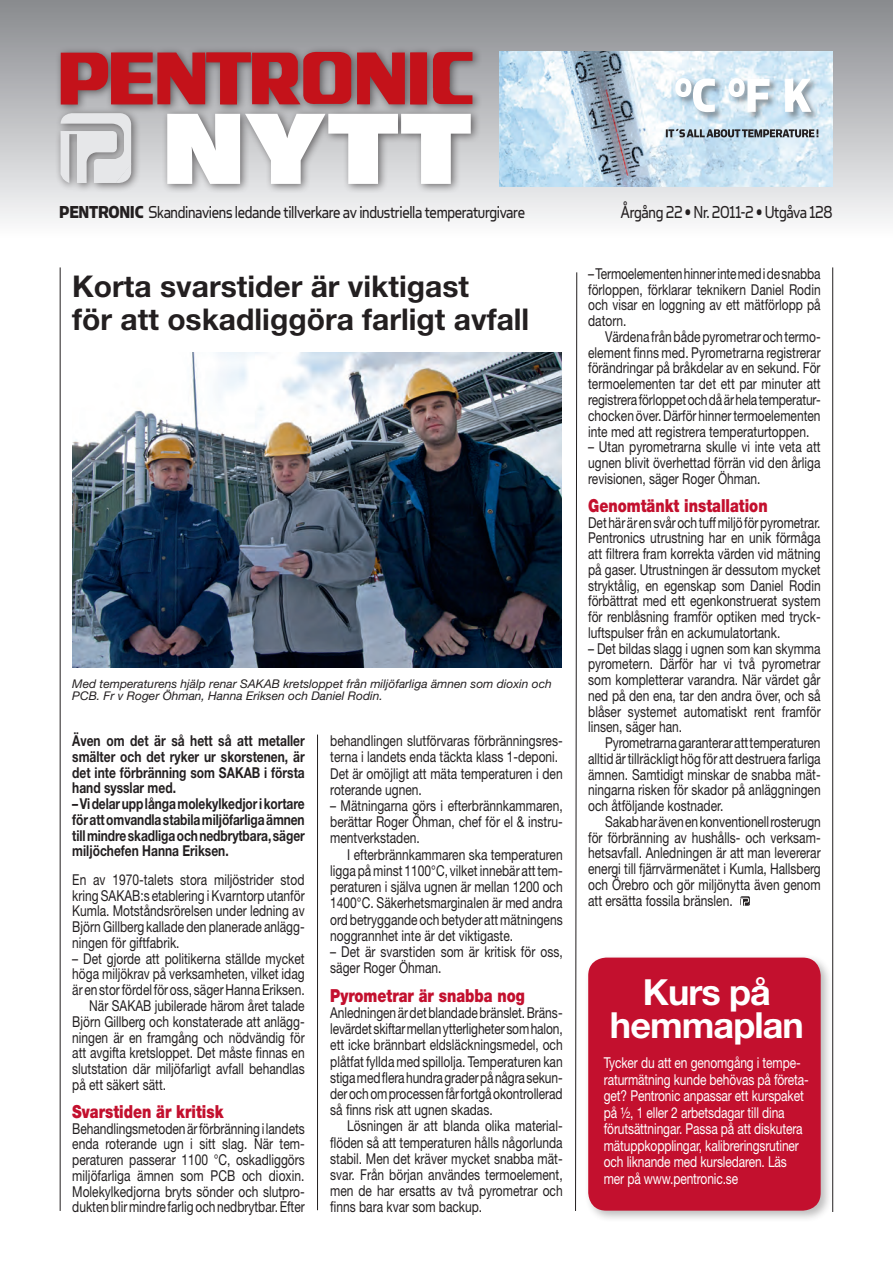
<style>
.page{position:relative;width:893px;height:1263px;background:#fff}
.page>*{position:absolute;margin:0;border:0;box-sizing:border-box;transform-origin:0 0}
.Rubrik{font:700 36px "Helvetica Neue";letter-spacing:-.025em;color:#fff}
.Rubrik-2{font:700 30px "Helvetica Neue";color:#231f20}
.brödtext{font:19.5px "Simian Text Orangutan";letter-spacing:-.02em;color:#231f20;scale:.8 1}
.Mellanrubrik{font:900 18px "Helvetica Neue";color:#c3102e;scale:.8 1}
.brödtext-2{font:15px/15.8px "Helvetica Neue";color:#231f20;text-align:justify;scale:.8 1}
.Brödtext_indrag{font:15px/15.8px "Helvetica Neue";color:#231f20;text-align:justify;scale:.8 1}
.ingress{font:700 15px/15.8px "Helvetica Neue";color:#231f20;text-align:justify;scale:.8 1}
.Rubrik-3{font:15px/16.5px "Helvetica Neue";letter-spacing:-.01em;color:#fff;scale:.8 1}
.bildtext{font:italic 12px/12px "Helvetica Neue";color:#231f20}
.s1{font-family:"Simian Text Chimpanzee"}
</style>
<div class="page">
<div style="left:0;top:0;width:893px;height:238px;background:linear-gradient(to bottom,#888a8e,#fbfcfd)"></div>
<div style="left:54px;top:46px;width:429px;height:148px;background:#231f20;opacity:.6"></div>
<svg style="left:167px;top:114px;width:304px;height:70px"></svg>
<svg style="left:61px;top:113px;width:70px;height:70px;background:#d1d2d4"></svg>
<svg style="left:357px;top:53px;width:48px;height:51px;background:#ba2a31"></svg>
<div style="left:410px;top:53px;width:17px;height:51px;background:#c4121a;border:1px solid #c4121a"></div>
<svg style="left:61px;top:52px;width:290px;height:53px;background:#b43c42"></svg>
<svg style="left:433px;top:52px;width:39px;height:52px;background:#b4474e"></svg>
<img style="left:499px;top:52px;width:333px;height:134px">
<div style="left:675px;top:78px;width:145px;height:43px;background:#231f20;opacity:.4"></div>
<svg style="left:675px;top:78px;width:136px;height:34px"></svg>
<svg style="left:666px;top:129px;width:152px;height:8px"></svg>
<hr style="left:60px;top:267px;width:1px;height:944px;background:#231f20">
<hr style="left:832px;top:267px;width:1px;height:945px;background:#231f20">
<svg style="left:575px;top:272px;width:2px;height:939px"></svg>
<img style="left:72px;top:353px;width:490px;height:315px">
<hr style="left:317px;top:734px;width:1px;height:476px;background:#231f20">
<svg style="left:740px;top:896px;width:10px;height:10px"></svg>
<div style="left:584px;top:953px;width:249px;height:270px;background:#231f20;opacity:.3"></div>
<div style="left:588px;top:957px;width:233px;height:253px;background:#c3102e;border-radius:18px"></div>
<p class="brödtext" style="left:59px;top:201px;width:584px"><span class="s1">PENTRONIC</span> Skandinaviens ledande tillverkare av industriella temperaturgivare</p>
<p class="Rubrik-2" style="left:72px;top:268px;width:398px">Korta svarstider är viktigast</p>
<p class="Rubrik-2" style="left:72px;top:301px;width:459px">för att oskadliggöra farligt avfall</p>
<p class="bildtext" style="left:72px;top:678px;width:481px">Med temperaturens hjälp renar SAKAB kretsloppet från miljöfarliga ämnen som dioxin och<br>PCB. Fr v Roger Öhman, Hanna Eriksen och Daniel Rodin.</p>
<p class="ingress" style="left:72px;top:732px;width:292px">Även om det är så hett så att metaller smälter och det ryker ur skorstenen, är det inte förbränning som SAKAB i första hand sysslar med.</p>
<p class="ingress" style="left:72px;top:795px;width:292px">– Vi delar upp långa molekylkedjor i kortare för att omvandla stabila miljöfarliga ämnen till mindre skadliga och nedbrytbara, säger miljöchefen Hanna Eriksen.</p>
<p class="brödtext-2" style="left:72px;top:871px;width:292px">En av 1970-talets stora miljöstrider stod kring SAKAB:s etablering i Kvarntorp utanför Kumla. Motståndsrörelsen under ledning av Björn Gillberg kallade den planerade anlägg&shy;ningen för giftfabrik.</p>
<p class="brödtext-2" style="left:72px;top:950px;width:292px">– Det gjorde att politikerna ställde mycket höga miljökrav på verksamheten, vilket idag är en stor fördel för oss, säger Hanna Eriksen.</p>
<p class="Brödtext_indrag" style="left:72px;top:997px;width:292px;text-indent:17px">När SAKAB jubilerade härom året talade Björn Gillberg och konstaterade att anlägg&shy;ningen är en framgång och nödvändig för att avgifta kretsloppet. Det måste finnas en slutstation där miljöfarligt avfall behandlas på ett säkert sätt.</p>
<p class="Mellanrubrik" style="left:72px;top:1101px;width:190px">Svarstiden är kritisk</p>
<p class="brödtext-2" style="left:72px;top:1120px;width:292px">Behandlingsmetoden är förbränning i landets enda roterande ugn i sitt slag. När tem&shy;peraturen passerar 1100 °C, oskadliggörs miljöfarliga ämnen som PCB och dioxin.<br>Molekylkedjorna bryts sönder och slutpro&shy;dukten blir mindre farlig och nedbrytbar. Efter</p>
<p class="brödtext-2" style="left:330px;top:732px;width:292px;line-height:16.2px">behandlingen slutförvaras förbränningsres&shy;terna i landets enda täckta klass 1-deponi.</p>
<p class="brödtext-2" style="left:330px;top:765px;width:292px;line-height:16.2px">Det är omöjligt att mäta temperaturen i den roterande ugnen.</p>
<p class="brödtext-2" style="left:330px;top:797px;width:292px;line-height:16.2px">– Mätningarna görs i efterbrännkammaren, berättar Roger Öhman, chef för el &amp; instru&shy;mentverkstaden.</p>
<p class="Brödtext_indrag" style="left:330px;top:846px;width:292px;line-height:16.2px;text-indent:17px">I efterbrännkammaren ska temperaturen ligga på minst 1100°C, vilket innebär att tem&shy;peraturen i själva ugnen är mellan 1200 och 1400°C. Säkerhetsmarginalen är med andra ord betryggande och betyder att mätningens noggrannhet inte är det viktigaste.</p>
<p class="brödtext-2" style="left:330px;top:943px;width:292px;line-height:16.2px">– Det är svarstiden som är kritisk för oss, säger Roger Öhman.</p>
<p class="Mellanrubrik" style="left:330px;top:984px;width:245px">Pyrometrar är snabba nog</p>
<p class="brödtext-2" style="left:330px;top:1004px;width:292px;line-height:16.2px">Anledningen är det blandade bränslet. Bräns&shy;levärdet skiftar mellan ytterligheter som halon, ett icke brännbart eldsläckningsmedel, och plåtfat fyllda med spillolja. Temperaturen kan stiga med flera hundra grader på några sekun&shy;der och om processen får fortgå okontrollerad så finns risk att ugnen skadas.</p>
<p class="Brödtext_indrag" style="left:330px;top:1118px;width:292px;line-height:16.2px;text-indent:17px">Lösningen är att blanda olika material&shy;flöden så att temperaturen hålls någorlunda stabil. Men det kräver mycket snabba mät&shy;svar. Från början användes termoelement, men de har ersatts av två pyrometrar och finns bara kvar som backup.</p>
<p class="brödtext" style="left:621px;top:201px;width:266px">Årgång 22 • Nr. 2011-2 • Utgåva 128</p>
<p class="brödtext-2" style="left:588px;top:266px;width:292px">– Termoelementen hinner inte med i de snabba förloppen, förklarar teknikern Daniel Rodin och visar en loggning av ett mätförlopp på datorn.</p>
<p class="Brödtext_indrag" style="left:588px;top:329px;width:292px;text-indent:17px">Värdena från både pyrometrar och termo&shy;element finns med. Pyrometrarna registrerar förändringar på bråkdelar av en sekund. För termoelementen tar det ett par minuter att registrera förloppet och då är hela temperatur&shy;chocken över. Därför hinner termoelementen inte med att registrera temperaturtoppen.</p>
<p class="brödtext-2" style="left:588px;top:439px;width:292px">– Utan pyrometrarna skulle vi inte veta att ugnen blivit överhettad förrän vid den årliga revisionen, säger Roger Öhman.</p>
<p class="Mellanrubrik" style="left:588px;top:495px;width:226px">Genomtänkt installation</p>
<p class="brödtext-2" style="left:588px;top:514px;width:292px">Det här är en svår och tuff miljö för pyrometrar.<br>Pentronics utrustning har en unik förmåga att filtrera fram korrekta värden vid mätning på gaser. Utrustningen är dessutom mycket stryktålig, en egenskap som Daniel Rodin förbättrat med ett egenkonstruerat system för renblåsning framför optiken med tryck&shy;luftspulser från en ackumulatortank.</p>
<p class="brödtext-2" style="left:588px;top:640px;width:292px">– Det bildas slagg i ugnen som kan skymma pyrometern. Därför har vi två pyrometrar som kompletterar varandra. När värdet går ned på den ena, tar den andra över, och så blåser systemet automatiskt rent framför linsen, säger han.</p>
<p class="Brödtext_indrag" style="left:588px;top:735px;width:292px;text-indent:17px">Pyrometrarna garanterar att temperaturen alltid är tillräckligt hög för att destruera farliga ämnen. Samtidigt minskar de snabba mät&shy;ningarna risken för skador på anläggningen och åtföljande kostnader.</p>
<p class="Brödtext_indrag" style="left:588px;top:813px;width:292px;text-indent:17px">Sakab har även en konventionell rosterugn för förbränning av hushålls- och verksam&shy;hetsavfall. Anledningen är att man levererar energi till fjärrvärmenätet i Kumla, Hallsberg och Örebro och gör miljönytta även genom att ersätta fossila bränslen.</p>
<p class="Rubrik" style="left:643px;top:970px;width:129px">Kurs på</p>
<p class="Rubrik" style="left:610px;top:1003px;width:196px">hemmaplan</p>
<p class="Rubrik-3" style="left:604px;top:1054px;width:258px">Tycker du att en genomgång i tempe&shy;raturmätning kunde behövas på företa&shy;get? Pentronic anpassar ett kurspaket på ½, 1 eller 2 arbetsdagar till dina förutsättningar. Passa på att diskutera mätuppkopplingar, kalibreringsrutiner och liknande med kursledaren. Läs mer på www.pentronic.se</p>
</div>
